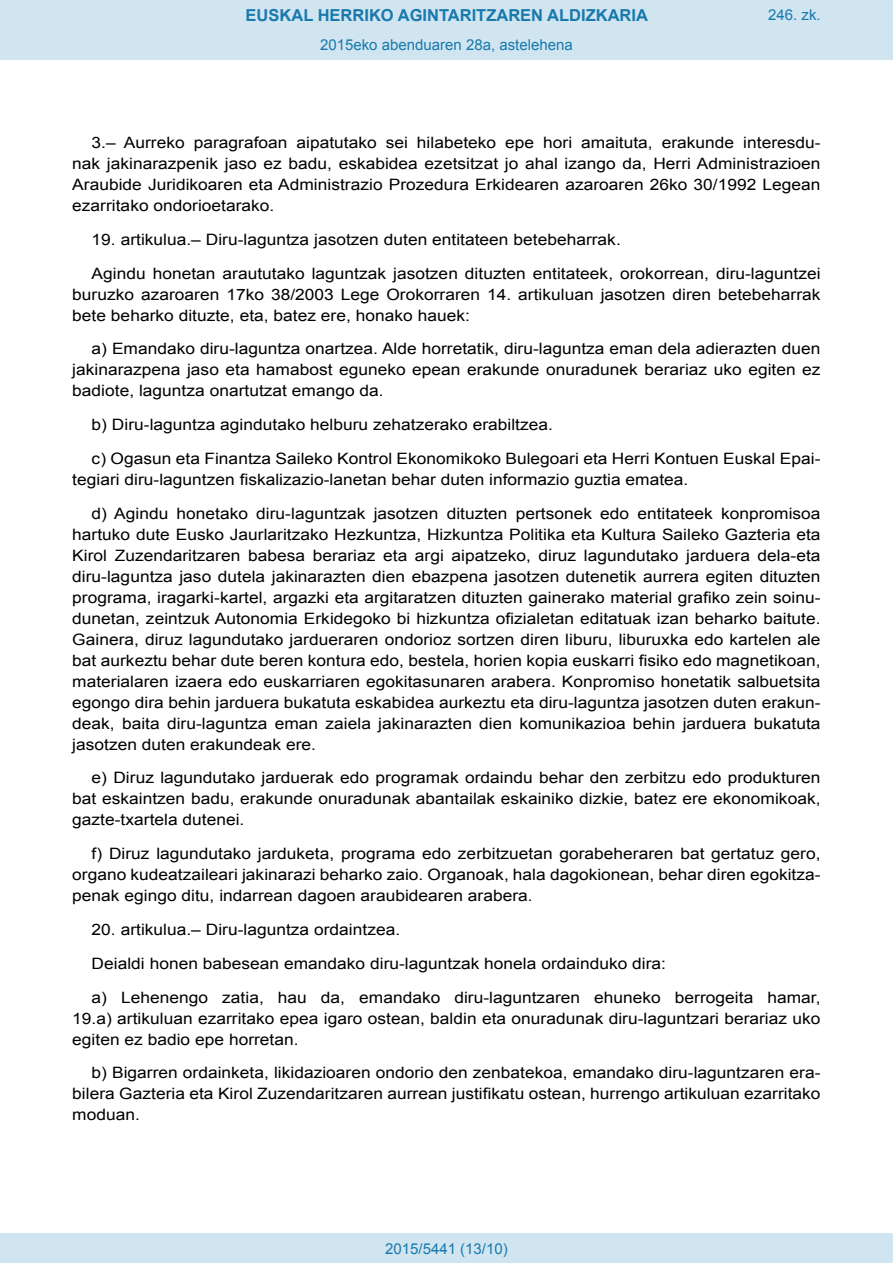
<style>
.page{position:relative;width:893px;height:1263px;background:#fff}
.page>*{position:absolute;margin:0;border:0;box-sizing:border-box;transform-origin:0 0}
.t1{font:700 16.5px "Arial";color:#1879ad}
.BOPVDetalle{font:15.6px/21px "Arial";color:#000;text-align:justify;scale:1.11 1}
.Paginacion_Centro{font:15px "Arial";color:#1879ad}
</style>
<div class="page">
<div style="left:0;top:0;width:893px;height:60px;background:#d0e5f0"></div>
<div style="left:0;top:1233px;width:893px;height:30px;background:#d0e5f0"></div>
<p class="t1" style="left:246px;top:4px;width:404px">EUSKAL HERRIKO AGINTARITZAREN ALDIZKARIA</p>
<p class="Paginacion_Centro" style="left:320px;top:35px;width:254px">2015eko abenduaren 28a, astelehena</p>
<p class="Paginacion_Centro" style="left:768px;top:5px;width:54px">246. zk.</p>
<p class="BOPVDetalle" style="left:72px;top:132px;width:676px;text-indent:19px">3.– Aurreko paragrafoan aipatutako sei hilabeteko epe hori amaituta, erakunde interesdu&shy;nak jakinarazpenik jaso ez badu, eskabidea ezetsitzat jo ahal izango da, Herri Administrazioen Araubide Juridikoaren eta Administrazio Prozedura Erkidearen azaroaren 26ko 30/1992 Legean ezarritako ondorioetarako.</p>
<p class="BOPVDetalle" style="left:92px;top:229px;width:478px">19. artikulua.– Diru-laguntza jasotzen duten entitateen betebeharrak.</p>
<p class="BOPVDetalle" style="left:72px;top:263px;width:676px;text-indent:19px">Agindu honetan araututako laguntzak jasotzen dituzten entitateek, orokorrean, diru-laguntzei buruzko azaroaren 17ko 38/2003 Lege Orokorraren 14. artikuluan jasotzen diren betebeharrak bete beharko dituzte, eta, batez ere, honako hauek:</p>
<p class="BOPVDetalle" style="left:72px;top:339px;width:676px;text-indent:19px">a) Emandako diru-laguntza onartzea. Alde horretatik, diru-laguntza eman dela adierazten duen jakinarazpena jaso eta hamabost eguneko epean erakunde onuradunek berariaz uko egiten ez badiote, laguntza onartutzat emango da.</p>
<p class="BOPVDetalle" style="left:92px;top:414px;width:417px">b) Diru-laguntza agindutako helburu zehatzerako erabiltzea.</p>
<p class="BOPVDetalle" style="left:72px;top:448px;width:676px;text-indent:19px">c) Ogasun eta Finantza Saileko Kontrol Ekonomikoko Bulegoari eta Herri Kontuen Euskal Epai&shy;tegiari diru-laguntzen fiskalizazio-lanetan behar duten informazio guztia ematea.</p>
<p class="BOPVDetalle" style="left:72px;top:503px;width:676px;text-indent:19px">d) Agindu honetako diru-laguntzak jasotzen dituzten pertsonek edo entitateek konpromisoa hartuko dute Eusko Jaurlaritzako Hezkuntza, Hizkuntza Politika eta Kultura Saileko Gazteria eta Kirol Zuzendaritzaren babesa berariaz eta argi aipatzeko, diruz lagundutako jarduera dela-eta diru-laguntza jaso dutela jakinarazten dien ebazpena jasotzen dutenetik aurrera egiten dituzten programa, iragarki-kartel, argazki eta argitaratzen dituzten gainerako material grafiko zein soinu&shy;dunetan, zeintzuk Autonomia Erkidegoko bi hizkuntza ofizialetan editatuak izan beharko baitute.<br>Gainera, diruz lagundutako jardueraren ondorioz sortzen diren liburu, liburuxka edo kartelen ale bat aurkeztu behar dute beren kontura edo, bestela, horien kopia euskarri fisiko edo magnetikoan, materialaren izaera edo euskarriaren egokitasunaren arabera. Konpromiso honetatik salbuetsita egongo dira behin jarduera bukatuta eskabidea aurkeztu eta diru-laguntza jasotzen duten erakun&shy;deak, baita diru-laguntza eman zaiela jakinarazten dien komunikazioa behin jarduera bukatuta jasotzen duten erakundeak ere.</p>
<p class="BOPVDetalle" style="left:72px;top:768px;width:676px;text-indent:19px">e) Diruz lagundutako jarduerak edo programak ordaindu behar den zerbitzu edo produkturen bat eskaintzen badu, erakunde onuradunak abantailak eskainiko dizkie, batez ere ekonomikoak, gazte-txartela dutenei.</p>
<p class="BOPVDetalle" style="left:72px;top:843px;width:676px;text-indent:19px">f) Diruz lagundutako jarduketa, programa edo zerbitzuetan gorabeheraren bat gertatuz gero, organo kudeatzaileari jakinarazi beharko zaio. Organoak, hala dagokionean, behar diren egokitza&shy;penak egingo ditu, indarrean dagoen araubidearen arabera.</p>
<p class="BOPVDetalle" style="left:92px;top:919px;width:279px">20. artikulua.– Diru-laguntza ordaintzea.</p>
<p class="BOPVDetalle" style="left:92px;top:953px;width:519px">Deialdi honen babesean emandako diru-laguntzak honela ordainduko dira:</p>
<p class="BOPVDetalle" style="left:72px;top:987px;width:676px;text-indent:19px">a) Lehenengo zatia, hau da, emandako diru-laguntzaren ehuneko berrogeita hamar, 19.a) artikuluan ezarritako epea igaro ostean, baldin eta onuradunak diru-laguntzari berariaz uko egiten ez badio epe horretan.</p>
<p class="BOPVDetalle" style="left:72px;top:1062px;width:676px;text-indent:19px">b) Bigarren ordainketa, likidazioaren ondorio den zenbatekoa, emandako diru-laguntzaren era&shy;bilera Gazteria eta Kirol Zuzendaritzaren aurrean justifikatu ostean, hurrengo artikuluan ezarritako moduan.</p>
<p class="Paginacion_Centro" style="left:385px;top:1238px;width:124px">2015/5441 (13/10)</p>
</div>
